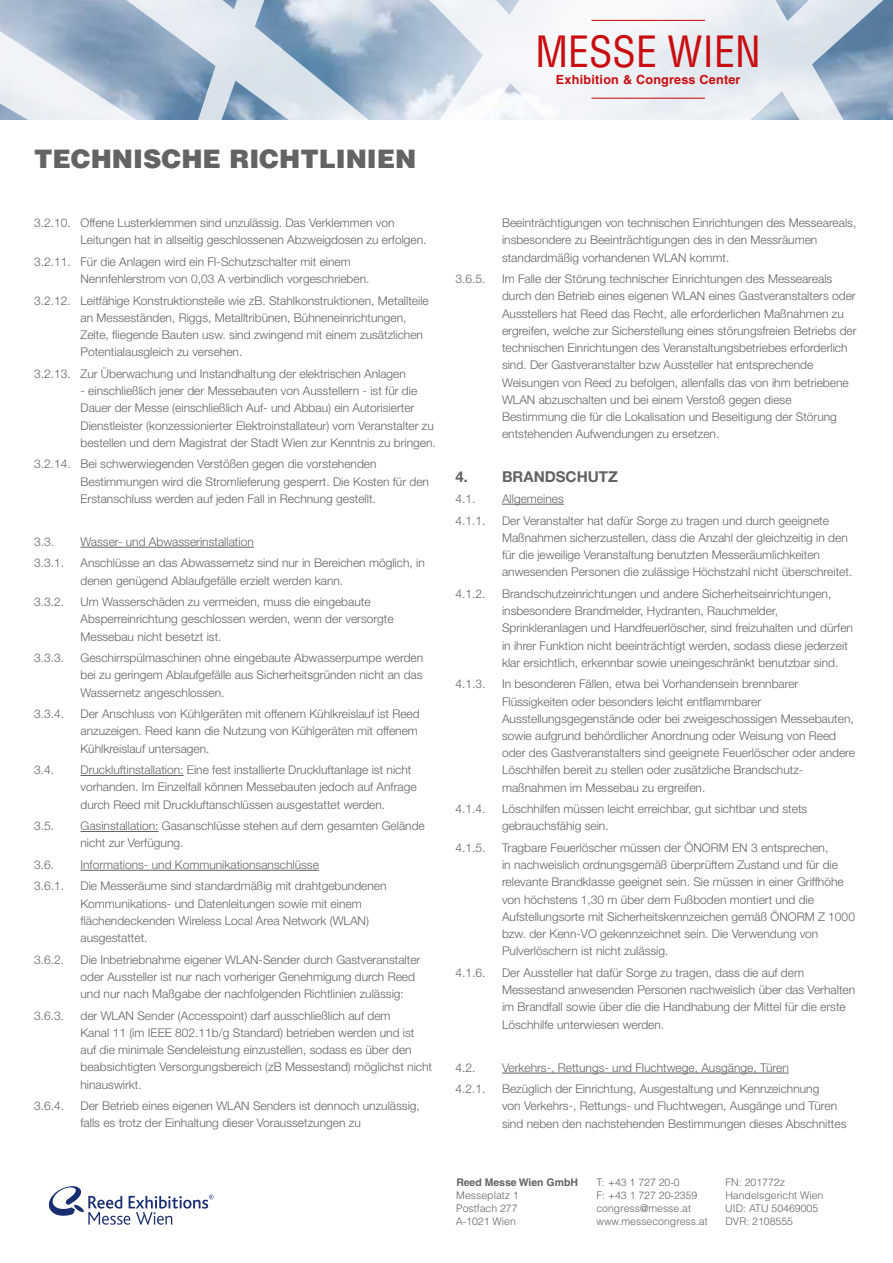
<style>
.page{position:relative;width:893px;height:1263px;background:#fff}
.page>*{position:absolute;margin:0;border:0;box-sizing:border-box;transform-origin:0 0}
.t1{font:condensed 42px "Helvetica LT Std";color:#c90c0f}
.t2{font:900 25.5px "Helvetica LT Std";color:#646363}
.t3{font:700 15px "Helvetica Neue LT Std";color:#646363}
.t4{font:700 12.6px "Helvetica LT Std";letter-spacing:.02em;color:#c90c0f}
.t5{font:300 12px/17.2px "Helvetica Neue LT Std";color:#646363}
.t6{font:300 10.5px/12.8px "Helvetica LT Std";color:#646363}
.t7{font:700 10.5px "Helvetica LT Std";color:#646363}
</style>
<div class="page">
<svg style="left:48px;top:1186px;width:165px;height:39px"></svg>
<svg style="left:0;top:0;width:893px;height:119px"></svg>
<hr style="left:591px;top:20px;width:114px;height:1px;background:#c90c0f">
<hr style="left:591px;top:98px;width:114px;height:1px;background:#c90c0f">
<hr style="left:81px;top:547px;width:173px;height:1px;background:#646363">
<hr style="left:81px;top:775px;width:103px;height:1px;background:#646363">
<hr style="left:81px;top:831px;width:78px;height:1px;background:#646363">
<hr style="left:81px;top:870px;width:238px;height:1px;background:#646363">
<hr style="left:502px;top:504px;width:62px;height:1px;background:#646363">
<hr style="left:502px;top:1073px;width:287px;height:1px;background:#646363">
<h1 class="t1" style="left:536px;top:25px;width:227px">MESSE WIEN</h1>
<p class="t4" style="left:556px;top:72px;width:186px">Exhibition &amp; Congress Center</p>
<h2 class="t2" style="left:34px;top:142px;width:384px">TECHNISCHE RICHTLINIEN</h2>
<p class="t5" style="left:81px;top:214px;width:348px;text-indent:-46px">3.2.10. Offene Lusterklemmen sind unzulässig. Das Verklemmen von<br>Leitungen hat in allseitig geschlossenen Abzweigdosen zu erfolgen.</p>
<p class="t5" style="left:81px;top:253px;width:290px;text-indent:-46px">3.2.11. Für die Anlagen wird ein FI-Schutzschalter mit einem<br>Nennfehlerstrom von 0,03 A verbindlich vorgeschrieben.</p>
<p class="t5" style="left:81px;top:292px;width:350px;text-indent:-46px">3.2.12. Leitfähige Konstruktionsteile wie zB. Stahlkonstruktionen, Metallteile an Messeständen, Riggs, Metalltribünen, Bühneneinrichtungen, Zelte, fliegende Bauten usw. sind zwingend mit einem zusätzlichen Potentialausgleich zu versehen.</p>
<p class="t5" style="left:34px;top:365px;width:373px">3.2.13. Zur Überwachung und Instandhaltung der elektrischen Anlagen</p>
<p class="t5" style="left:81px;top:382px;width:357px">- einschließlich jener der Messebauten von Ausstellern - ist für die Dauer der Messe (einschließlich Auf- und Abbau) ein Autorisierter Dienstleister (konzessionierter Elektroinstallateur) vom Veranstalter zu bestellen und dem Magistrat der Stadt Wien zur Kenntnis zu bringen.</p>
<p class="t5" style="left:81px;top:455px;width:350px;text-indent:-46px">3.2.14. Bei schwerwiegenden Verstößen gegen die vorstehenden<br>Bestimmungen wird die Stromlieferung gesperrt. Die Kosten für den<br>Erstanschluss werden auf jeden Fall in Rechnung gestellt.</p>
<p class="t5" style="left:34px;top:533px;width:22px">3.3.</p>
<p class="t5" style="left:81px;top:533px;width:175px">Wasser- und Abwasserinstallation</p>
<p class="t5" style="left:34px;top:554px;width:32px">3.3.1.</p>
<p class="t5" style="left:81px;top:554px;width:346px">Anschlüsse an das Abwassernetz sind nur in Bereichen möglich, in denen genügend Ablaufgefälle erzielt werden kann.</p>
<p class="t5" style="left:34px;top:593px;width:32px">3.3.2.</p>
<p class="t5" style="left:81px;top:593px;width:315px">Um Wasserschäden zu vermeiden, muss die eingebaute<br>Absperreinrichtung geschlossen werden, wenn der versorgte<br>Messebau nicht besetzt ist.</p>
<p class="t5" style="left:34px;top:649px;width:32px">3.3.3.</p>
<p class="t5" style="left:81px;top:649px;width:344px;text-align:justify">Geschirrspülmaschinen ohne eingebaute Abwasserpumpe werden bei zu geringem Ablaufgefälle aus Sicherheitsgründen nicht an das Wassernetz angeschlossen.</p>
<p class="t5" style="left:34px;top:705px;width:32px">3.3.4.</p>
<p class="t5" style="left:81px;top:705px;width:341px">Der Anschluss von Kühlgeräten mit offenem Kühlkreislauf ist Reed anzuzeigen. Reed kann die Nutzung von Kühlgeräten mit offenem<br>Kühlkreislauf untersagen.</p>
<p class="t5" style="left:34px;top:761px;width:22px">3.4.</p>
<p class="t5" style="left:81px;top:761px;width:338px">Druckluftinstallation: Eine fest installierte Druckluftanlage ist nicht vorhanden. Im Einzelfall können Messebauten jedoch auf Anfrage durch Reed mit Druckluftanschlüssen ausgestattet werden.</p>
<p class="t5" style="left:34px;top:817px;width:22px">3.5.</p>
<p class="t5" style="left:81px;top:817px;width:346px">Gasinstallation: Gasanschlüsse stehen auf dem gesamten Gelände nicht zur Verfügung.</p>
<p class="t5" style="left:34px;top:856px;width:22px">3.6.</p>
<p class="t5" style="left:81px;top:856px;width:240px">Informations- und Kommunikationsanschlüsse</p>
<p class="t5" style="left:34px;top:877px;width:32px">3.6.1.</p>
<p class="t5" style="left:81px;top:877px;width:308px">Die Messeräume sind standardmäßig mit drahtgebundenen Kommunikations- und Datenleitungen sowie mit einem flächendeckenden Wireless Local Area Network (WLAN) ausgestattet.</p>
<p class="t5" style="left:34px;top:950px;width:32px">3.6.2.</p>
<p class="t5" style="left:81px;top:950px;width:341px">Die Inbetriebnahme eigener WLAN-Sender durch Gastveranstalter oder Aussteller ist nur nach vorheriger Genehmigung durch Reed und nur nach Maßgabe der nachfolgenden Richtlinien zulässig:</p>
<p class="t5" style="left:34px;top:1006px;width:32px">3.6.3.</p>
<p class="t5" style="left:81px;top:1006px;width:353px">der WLAN Sender (Accesspoint) darf ausschließlich auf dem<br>Kanal 11 (im IEEE 802.11b/g Standard) betrieben werden und ist auf die minimale Sendeleistung einzustellen, sodass es über den beabsichtigten Versorgungsbereich (zB Messestand) möglichst nicht hinauswirkt.</p>
<p class="t5" style="left:34px;top:1097px;width:32px">3.6.4.</p>
<p class="t5" style="left:81px;top:1097px;width:341px">Der Betrieb eines eigenen WLAN Senders ist dennoch unzulässig, falls es trotz der Einhaltung dieser Voraussetzungen zu</p>
<p class="t5" style="left:502px;top:214px;width:356px">Beeinträchtigungen von technischen Einrichtungen des Messeareals, insbesondere zu Beeinträchtigungen des in den Messräumen standardmäßig vorhandenen WLAN kommt.</p>
<p class="t5" style="left:455px;top:270px;width:32px">3.6.5.</p>
<p class="t5" style="left:502px;top:270px;width:356px">Im Falle der Störung technischer Einrichtungen des Messeareals durch den Betrieb eines eigenen WLAN eines Gastveranstalters oder Ausstellers hat Reed das Recht, alle erforderlichen Maßnahmen zu ergreifen, welche zur Sicherstellung eines störungsfreien Betriebs der technischen Einrichtungen des Veranstaltungsbetriebes erforderlich sind. Der Gastveranstalter bzw Aussteller hat entsprechende Weisungen von Reed zu befolgen, allenfalls das von ihm betriebene WLAN abzuschalten und bei einem Verstoß gegen diese Bestimmung die für die Lokalisation und Beseitigung der Störung entstehenden Aufwendungen zu ersetzen.</p>
<p class="t3" style="left:455px;top:467px;width:164px">4. BRANDSCHUTZ</p>
<p class="t5" style="left:455px;top:490px;width:22px">4.1.</p>
<p class="t5" style="left:502px;top:490px;width:63px">Allgemeines</p>
<p class="t5" style="left:455px;top:511px;width:32px">4.1.1.</p>
<p class="t5" style="left:502px;top:511px;width:352px">Der Veranstalter hat dafür Sorge zu tragen und durch geeignete Maßnahmen sicherzustellen, dass die Anzahl der gleichzeitig in den für die jeweilige Veranstaltung benutzten Messeräumlichkeiten anwesenden Personen die zulässige Höchstzahl nicht überschreitet.</p>
<p class="t5" style="left:455px;top:585px;width:32px">4.1.2.</p>
<p class="t5" style="left:502px;top:585px;width:352px">Brandschutzeinrichtungen und andere Sicherheitseinrichtungen, insbesondere Brandmelder, Hydranten, Rauchmelder, Sprinkleranlagen und Handfeuerlöscher, sind freizuhalten und dürfen in ihrer Funktion nicht beeinträchtigt werden, sodass diese jederzeit klar ersichtlich, erkennbar sowie uneingeschränkt benutzbar sind.</p>
<p class="t5" style="left:455px;top:675px;width:32px">4.1.3.</p>
<p class="t5" style="left:502px;top:675px;width:354px">In besonderen Fällen, etwa bei Vorhandensein brennbarer Flüssigkeiten oder besonders leicht entflammbarer Ausstellungsgegenstände oder bei zweigeschossigen Messebauten, sowie aufgrund behördlicher Anordnung oder Weisung von Reed oder des Gastveranstalters sind geeignete Feuerlöscher oder andere Löschhilfen bereit zu stellen oder zusätzliche Brandschutz&shy;maßnahmen im Messebau zu ergreifen.</p>
<p class="t5" style="left:455px;top:800px;width:32px">4.1.4.</p>
<p class="t5" style="left:502px;top:800px;width:307px">Löschhilfen müssen leicht erreichbar, gut sichtbar und stets gebrauchsfähig sein.</p>
<p class="t5" style="left:455px;top:839px;width:32px">4.1.5.</p>
<p class="t5" style="left:502px;top:839px;width:354px">Tragbare Feuerlöscher müssen der ÖNORM EN 3 entsprechen,<br>in nachweislich ordnungsgemäß überprüftem Zustand und für die relevante Brandklasse geeignet sein. Sie müssen in einer Griffhöhe von höchstens 1,30 m über dem Fußboden montiert und die Aufstellungsorte mit Sicherheitskennzeichen gemäß ÖNORM Z 1000 bzw. der Kenn-VO gekennzeichnet sein. Die Verwendung von Pulverlöschern ist nicht zulässig.</p>
<p class="t5" style="left:455px;top:964px;width:32px">4.1.6.</p>
<p class="t5" style="left:502px;top:964px;width:355px">Der Aussteller hat dafür Sorge zu tragen, dass die auf dem Messestand anwesenden Personen nachweislich über das Verhalten im Brandfall sowie über die die Handhabung der Mittel für die erste Löschhilfe unterwiesen werden.</p>
<p class="t5" style="left:455px;top:1058px;width:22px">4.2.</p>
<p class="t5" style="left:502px;top:1058px;width:288px">Verkehrs-, Rettungs- und Fluchtwege, Ausgänge, Türen</p>
<p class="t5" style="left:455px;top:1080px;width:32px">4.2.1.</p>
<p class="t5" style="left:502px;top:1080px;width:346px">Bezüglich der Einrichtung, Ausgestaltung und Kennzeichnung<br>von Verkehrs-, Rettungs- und Fluchtwegen, Ausgänge und Türen sind neben den nachstehenden Bestimmungen dieses Abschnittes</p>
<p class="t7" style="left:456px;top:1176px;width:123px">Reed Messe Wien GmbH</p>
<p class="t6" style="left:456px;top:1189px;width:64px;text-align:justify">Messeplatz 1<br>Postfach 277<br>A-1021 Wien</p>
<p class="t6" style="left:596px;top:1176px;width:113px">T: +43 1 727 20-0<br>F: +43 1 727 20-2359 congress@messe.at www.messecongress.at</p>
<p class="t6" style="left:725px;top:1176px;width:100px">FN: 201772z<br>Handelsgericht Wien<br>UID: ATU 50469005<br>DVR: 2108555</p>
</div>
